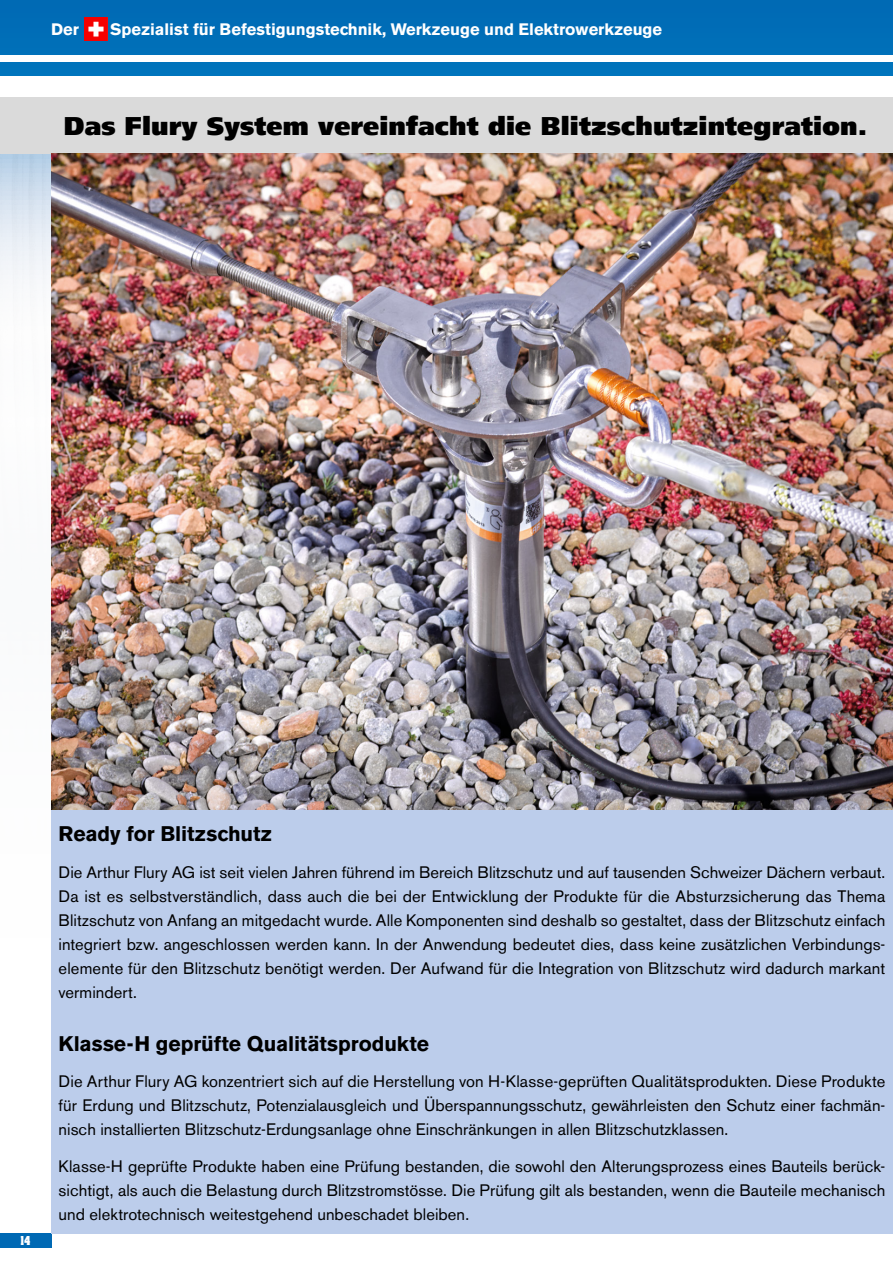
<style>
.page{position:relative;width:893px;height:1263px;background:#006eb7}
.page>*{position:absolute;margin:0;border:0;box-sizing:border-box;transform-origin:0 0}
.t1{font:900 25.5px "Frutiger";letter-spacing:.005em;color:#000}
.t2{font:700 21px "Akzidenz Grotesk BE";letter-spacing:-.005em;color:#000}
.t3{font:16.5px/24px "Akzidenz Grotesk BE";letter-spacing:.005em;color:#000;text-align:justify}
.t4{font:700 16.5px "Akzidenz Grotesk BE";color:#fff}
.t5{font:700 10.5px "Aachen";color:#fff;scale:.8 1}
</style>
<div class="page">
<div style="left:0;top:77px;width:893px;height:21px;background:#fff"></div>
<div style="left:0;top:55px;width:893px;height:7px;background:#fff"></div>
<div style="left:0;top:98px;width:893px;height:1165px;background:#fff"></div>
<div style="left:0;top:98px;width:893px;height:56px;background:#dadada"></div>
<img style="left:84px;top:18px;width:23px;height:23px">
<div style="left:0;top:1233px;width:51px;height:15px;background:#0069b4"></div>
<img style="left:51px;top:154px;width:842px;height:656px">
<div style="left:51px;top:810px;width:842px;height:423px;background:#bccdeb"></div>
<p class="t4" style="left:51px;top:20px;width:29px">Der</p>
<p class="t4" style="left:110px;top:20px;width:554px">Spezialist für Befestigungstechnik, Werkzeuge und Elektrowerkzeuge</p>
<h1 class="t1" style="left:64px;top:111px;width:805px">Das Flury System vereinfacht die Blitzschutzintegration.</h1>
<p class="t5" style="left:21px;top:1233px;width:14px">14</p>
<p class="t2" style="left:59px;top:822px;width:215px">Ready for Blitzschutz</p>
<p class="t3" style="left:59px;top:860px;width:828px">Die Arthur Flury AG ist seit vielen Jahren führend im Bereich Blitzschutz und auf tausenden Schweizer Dächern verbaut.<br>Da ist es selbstverständlich, dass auch die bei der Entwicklung der Produkte für die Absturzsicherung das Thema Blitzschutz von Anfang an mitgedacht wurde. Alle Komponenten sind deshalb so gestaltet, dass der Blitzschutz einfach integriert bzw. angeschlossen werden kann. In der Anwendung bedeutet dies, dass keine zusätzlichen Verbindungs&shy;elemente für den Blitzschutz benötigt werden. Der Aufwand für die Integration von Blitzschutz wird dadurch markant vermindert.</p>
<p class="t2" style="left:59px;top:1031px;width:372px">Klasse-H geprüfte Qualitätsprodukte</p>
<p class="t3" style="left:59px;top:1070px;width:828px">Die Arthur Flury AG konzentriert sich auf die Herstellung von H-Klasse-geprüften Qualitätsprodukten. Diese Produkte für Erdung und Blitzschutz, Potenzialausgleich und Überspannungsschutz, gewährleisten den Schutz einer fachmän&shy;nisch installierten Blitzschutz-Erdungsanlage ohne Einschränkungen in allen Blitzschutzklassen.</p>
<p class="t3" style="left:59px;top:1154px;width:828px">Klasse-H geprüfte Produkte haben eine Prüfung bestanden, die sowohl den Alterungsprozess eines Bauteils berück&shy;sichtigt, als auch die Belastung durch Blitzstromstösse. Die Prüfung gilt als bestanden, wenn die Bauteile mechanisch und elektrotechnisch weitestgehend unbeschadet bleiben.</p>
</div>
